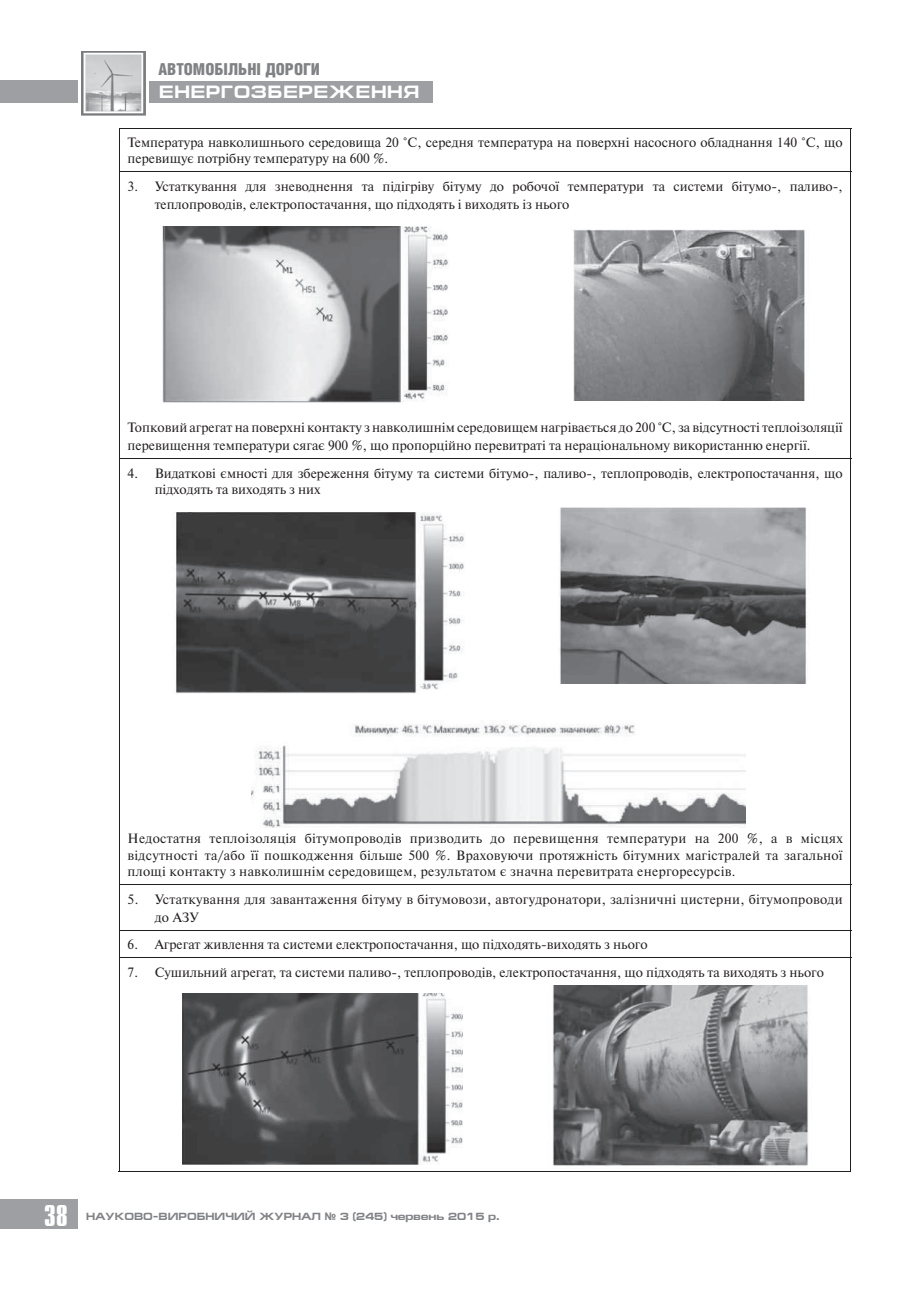
<style>
.page{position:relative;width:915px;height:1302px;background:#fff}
.page>*{position:absolute;margin:0;border:0;box-sizing:border-box;transform-origin:0 0}
.t1{font:700 30px "Compact C";color:#fff}
.t2{font:700 18px "Europe Ext";letter-spacing:.025em;color:#fff}
.t3{font:900 16.5px "Helios Cond";color:#808285}
.t4{font:13.5px/16.2px "Newton C";color:#231f20}
.t5{font:13.5px "Newton C";letter-spacing:.02em;color:#231f20}
.t6{font:700 10.5px "Europe Ext";color:#808285}
.s1{font-family:"Arial"}
</style>
<div class="page">
<div style="left:0;top:81px;width:77px;height:22px;background:#9d9fa2"></div>
<div style="left:149px;top:81px;width:283px;height:22px;background:#9d9fa2"></div>
<img style="left:81px;top:51px;width:64px;height:64px">
<div style="left:0;top:1198px;width:77px;height:30px;background:#9d9fa2"></div>
<hr style="left:119px;top:128px;width:1px;height:43px;background:#231f20">
<hr style="left:850px;top:128px;width:1px;height:43px;background:#231f20">
<hr style="left:119px;top:172px;width:1px;height:45px;background:#231f20">
<hr style="left:850px;top:172px;width:1px;height:45px;background:#231f20">
<hr style="left:119px;top:217px;width:1px;height:196px;background:#231f20">
<hr style="left:850px;top:217px;width:1px;height:196px;background:#231f20">
<hr style="left:119px;top:413px;width:1px;height:45px;background:#231f20">
<hr style="left:850px;top:413px;width:1px;height:45px;background:#231f20">
<hr style="left:119px;top:459px;width:1px;height:43px;background:#231f20">
<hr style="left:850px;top:459px;width:1px;height:43px;background:#231f20">
<hr style="left:119px;top:502px;width:1px;height:200px;background:#231f20">
<hr style="left:850px;top:502px;width:1px;height:200px;background:#231f20">
<hr style="left:119px;top:702px;width:1px;height:181px;background:#231f20">
<hr style="left:850px;top:702px;width:1px;height:181px;background:#231f20">
<hr style="left:119px;top:883px;width:296px;height:1px;background:#231f20">
<hr style="left:119px;top:884px;width:1px;height:45px;background:#231f20">
<hr style="left:415px;top:883px;width:53px;height:1px;background:#231f20">
<hr style="left:468px;top:883px;width:57px;height:1px;background:#231f20">
<hr style="left:525px;top:883px;width:325px;height:1px;background:#231f20">
<hr style="left:850px;top:884px;width:1px;height:45px;background:#231f20">
<hr style="left:119px;top:929px;width:296px;height:1px;background:#231f20">
<hr style="left:415px;top:929px;width:53px;height:1px;background:#231f20">
<hr style="left:468px;top:929px;width:57px;height:1px;background:#231f20">
<hr style="left:525px;top:929px;width:325px;height:1px;background:#231f20">
<svg style="left:119px;top:930px;width:1px;height:55px"></svg>
<svg style="left:850px;top:930px;width:1px;height:55px"></svg>
<hr style="left:119px;top:171px;width:296px;height:1px;background:#231f20">
<hr style="left:415px;top:171px;width:53px;height:1px;background:#231f20">
<hr style="left:468px;top:171px;width:57px;height:1px;background:#231f20">
<hr style="left:525px;top:171px;width:325px;height:1px;background:#231f20">
<hr style="left:119px;top:458px;width:296px;height:1px;background:#231f20">
<hr style="left:415px;top:458px;width:53px;height:1px;background:#231f20">
<hr style="left:468px;top:458px;width:57px;height:1px;background:#231f20">
<hr style="left:525px;top:458px;width:325px;height:1px;background:#231f20">
<hr style="left:119px;top:957px;width:296px;height:1px;background:#231f20">
<hr style="left:415px;top:957px;width:53px;height:1px;background:#231f20">
<hr style="left:468px;top:957px;width:57px;height:1px;background:#231f20">
<hr style="left:525px;top:957px;width:325px;height:1px;background:#231f20">
<hr style="left:119px;top:985px;width:1px;height:186px;background:#231f20">
<hr style="left:850px;top:985px;width:1px;height:186px;background:#231f20">
<img style="left:162px;top:226px;width:286px;height:177px">
<img style="left:573px;top:230px;width:232px;height:171px">
<img style="left:175px;top:512px;width:289px;height:181px">
<img style="left:559px;top:507px;width:248px;height:176px">
<img style="left:251px;top:724px;width:494px;height:103px">
<img style="left:182px;top:993px;width:280px;height:170px">
<img style="left:553px;top:985px;width:255px;height:181px">
<hr style="left:118px;top:1171px;width:730px;height:1px;background:#231f20">
<hr style="left:120px;top:128px;width:730px;height:1px;background:#231f20">
<p class="t3" style="left:158px;top:60px;width:163px">АВТОМОБІЛЬНI ДОРОГИ</p>
<h2 class="t2" style="left:159px;top:82px;width:262px">ЕНЕРГОЗБЕРЕЖЕННЯ</h2>
<p class="t4" style="left:128px;top:134px;width:716px">Температура навколишнього середовища 20 °С, середня температура на поверхні насосного обладнання 140 °С, що перевищує потрібну температуру на 600 %.</p>
<p class="t4" style="left:155px;top:177px;width:689px;line-height:18px;text-indent:-27px">3. Устаткування для зневоднення та підігріву бітуму до робочої температури та системи бітумо-, паливо-, теплопроводів, електропостачання, що підходять і виходять із нього</p>
<p class="t4" style="left:128px;top:419px;width:716px;line-height:18px">Топковий агрегат на поверхні контакту з навколишнім середовищем нагрівається до 200 °С, за відсутності теплоізоляції перевищення температури сягає 900 %, що пропорційно перевитраті та нераціональному використанню енергії.</p>
<p class="t4" style="left:155px;top:465px;width:689px;text-indent:-27px">4. Видаткові ємності для збереження бітуму та системи бітумо-, паливо-, теплопроводів, електропостачання, що підходять та виходять з них</p>
<p class="t4" style="left:128px;top:830px;width:716px;text-align:justify">Недостатня теплоізоляція бітумопроводів призводить до перевищення температури на 200 %, а в місцях відсутності та/або її пошкодження більше 500 %. Враховуючи протяжність бітумних магістралей та загальної площі контакту з навколишнім середовищем, результатом є значна перевитрата енергоресурсів.</p>
<p class="t5" style="left:155px;top:891px;width:689px">Устаткування для завантаження бітуму в бітумовози, автогудронатори, залізничні цистерни, бітумопроводи</p>
<p class="t4" style="left:128px;top:890px;width:12px">5.</p>
<p class="t4" style="left:155px;top:908px;width:46px">до АЗУ</p>
<p class="t4" style="left:128px;top:936px;width:521px">6. Агрегат живлення та системи електропостачання, що підходять-виходять з нього</p>
<p class="t4" style="left:128px;top:964px;width:697px">7. Сушильний агрегат, та системи паливо-, теплопроводів, електропостачання, що підходять та виходять з нього</p>
<h1 class="t1" style="left:44px;top:1200px;width:26px">38</h1>
<p class="t6" style="left:86px;top:1210px;width:415px">НАУКОВО-ВИРОБНИЧИЙ ЖУРНАЛ <span class="s1">№</span> 3 (245) червень 2015 р.</p>
</div>
